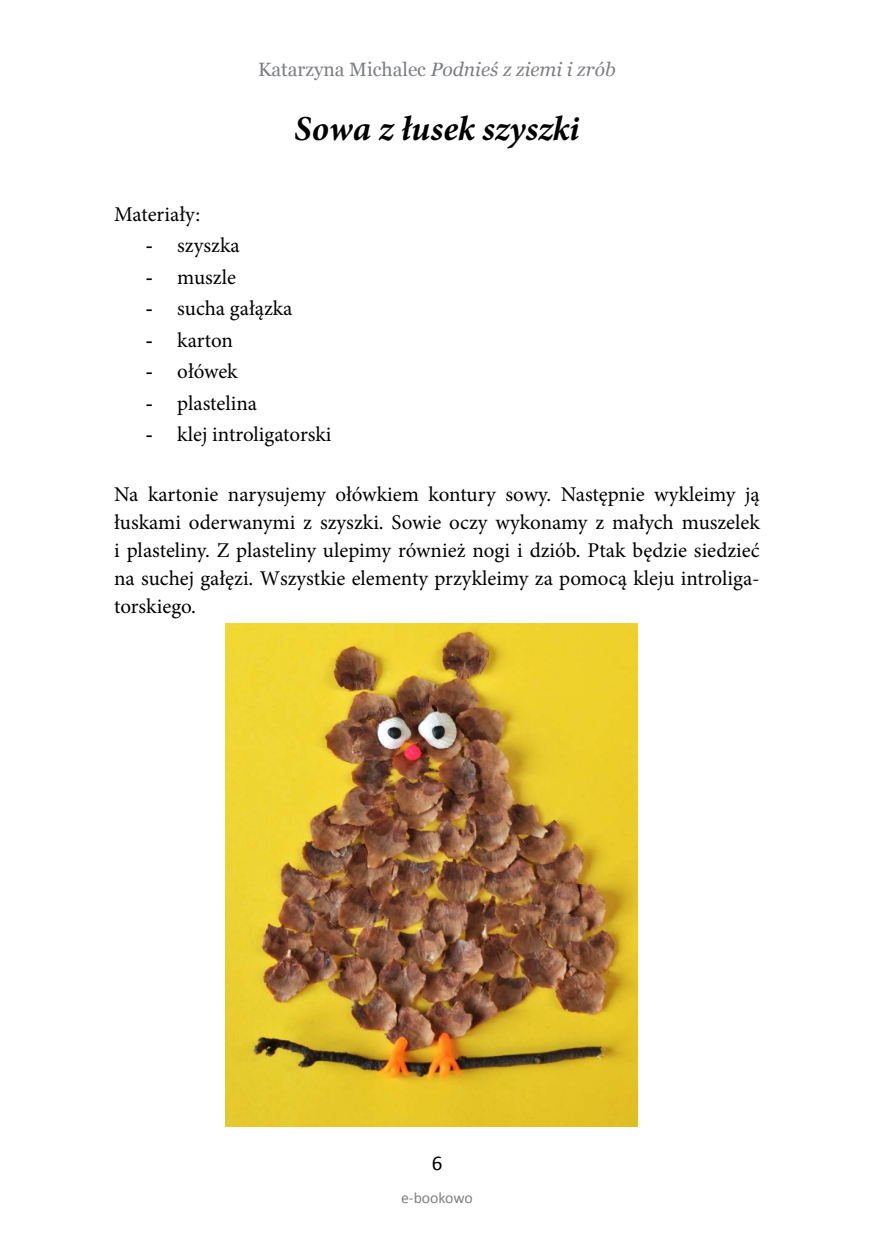
<style>
.page{position:relative;width:874px;height:1241px;background:#fff}
.page>*{position:absolute;margin:0;border:0;box-sizing:border-box;transform-origin:0 0}
.t1{font:italic 700 35px "Minion Pro";color:#000}
.t2{font:21px/28px "Minion Pro";color:#000;text-align:justify}
.t3{font:21px "Calibri";color:#000}
.t4{font:italic 19.25px "Georgia";color:#7c7e81}
.t5{font:15.75px "Calibri";color:#808285}
.s1{font-style:normal}
.s2{font-family:"Times New Roman"}
</style>
<div class="page">
<img style="left:225px;top:623px;width:412px;height:503px">
<p class="t4" style="left:258px;top:55px;width:359px"><span class="s1">Katarzyna Michalec</span> Podnieś z ziemi i zrób</p>
<h1 class="t1" style="left:294px;top:103px;width:287px">Sowa z łusek szyszki</h1>
<p class="t2" style="left:114px;top:200px;width:88px">Materiały:</p>
<p class="t2" style="left:146px;top:232px;width:95px"><span class="s2">-</span> szyszka</p>
<p class="t2" style="left:146px;top:263px;width:92px"><span class="s2">-</span> muszle</p>
<p class="t2" style="left:146px;top:295px;width:148px"><span class="s2">-</span> sucha gałązka</p>
<p class="t2" style="left:146px;top:326px;width:89px"><span class="s2">-</span> karton</p>
<p class="t2" style="left:146px;top:358px;width:93px"><span class="s2">-</span> ołówek</p>
<p class="t2" style="left:146px;top:389px;width:113px"><span class="s2">-</span> plastelina</p>
<p class="t2" style="left:146px;top:421px;width:187px"><span class="s2">-</span> klej introligatorski</p>
<p class="t2" style="left:114px;top:480px;width:646px">Na kartonie narysujemy ołówkiem kontury sowy. Następnie wykleimy ją łuskami oderwanymi z szyszki. Sowie oczy wykonamy z małych muszelek i plasteliny. Z plasteliny ulepimy również nogi i dziób. Ptak będzie siedzieć na suchej gałęzi. Wszystkie elementy przykleimy za pomocą kleju introliga&shy;torskiego.</p>
<p class="t3" style="left:431px;top:1150px;width:12px">6</p>
<p class="t5" style="left:401px;top:1187px;width:73px">e-bookowo</p>
</div>
